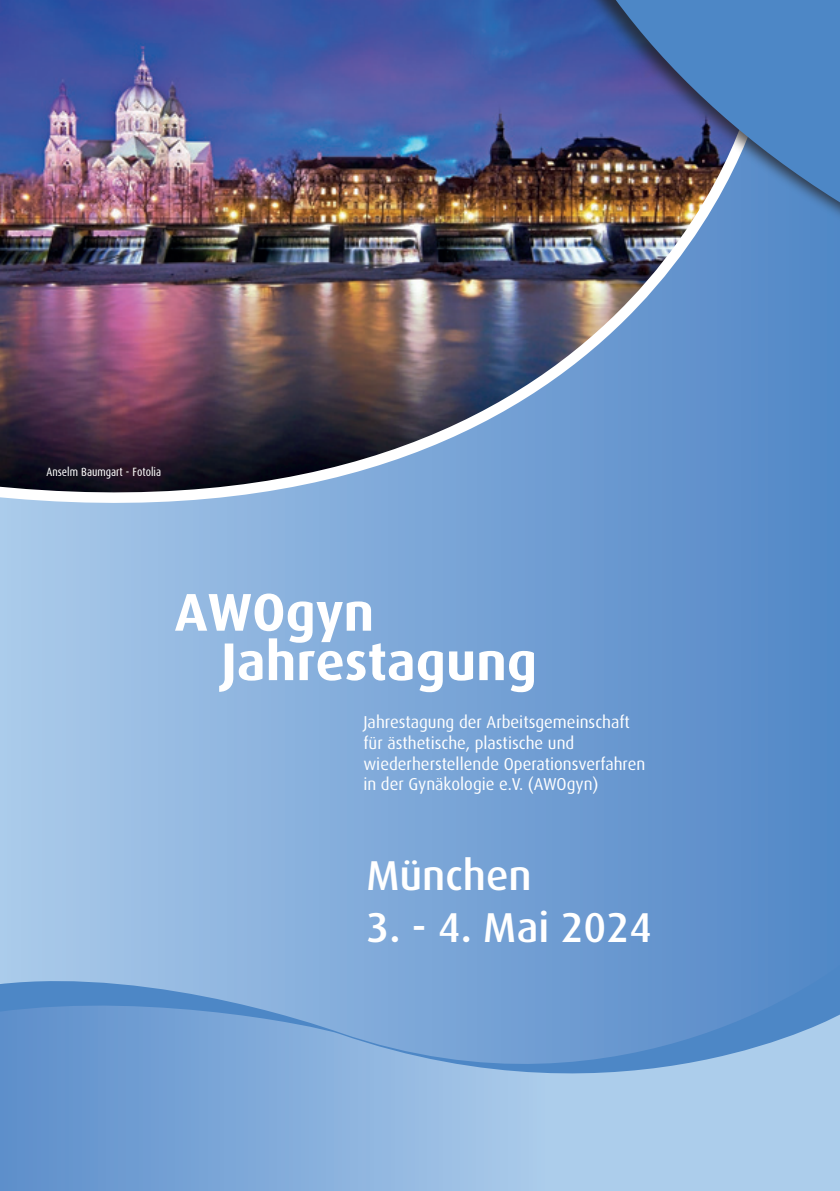
<style>
.page{position:relative;width:840px;height:1191px;background:#fff}
.page>*{position:absolute;margin:0;border:0;box-sizing:border-box;transform-origin:0 0}
.t1{font:700 53.2px/49.4px "Dax";color:#fff}
.t2{font:500 41.8px "Dax";color:#fff}
.t3{font:17.2px/20.6px "Dax";color:#fff}
.t4{font:12px "Dax Condensed";color:#fff}
</style>
<div class="page">
<div style="left:0;top:0;width:839px;height:1191px;background:linear-gradient(to right,#aacaea,#5186c6)"></div>
<img style="left:0;top:0;width:770px;height:577px">
<img style="left:463px;top:0;width:376px;height:421px">
<svg style="left:0;top:962px;width:839px;height:30px;background:#78a4d6"></svg>
<svg style="left:0;top:992px;width:839px;height:199px;background:#84addb"></svg>
<p class="t4" style="left:46px;top:465px;width:116px">Anselm Baumgart - Fotolia</p>
<h1 class="t1" style="left:221px;top:588px;width:317px;text-indent:-46px">AWOgyn<br>Jahrestagung</h1>
<p class="t3" style="left:363px;top:712px;width:283px">Jahrestagung der Arbeitsgemeinschaft für ästhetische, plastische und wiederherstellende Operationsverfahren in der Gynäkologie e.V. (AWOgyn)</p>
<h2 class="t2" style="left:366px;top:851px;width:167px">München</h2>
<h2 class="t2" style="left:366px;top:904px;width:287px">3. - 4. Mai 2024</h2>
</div>
